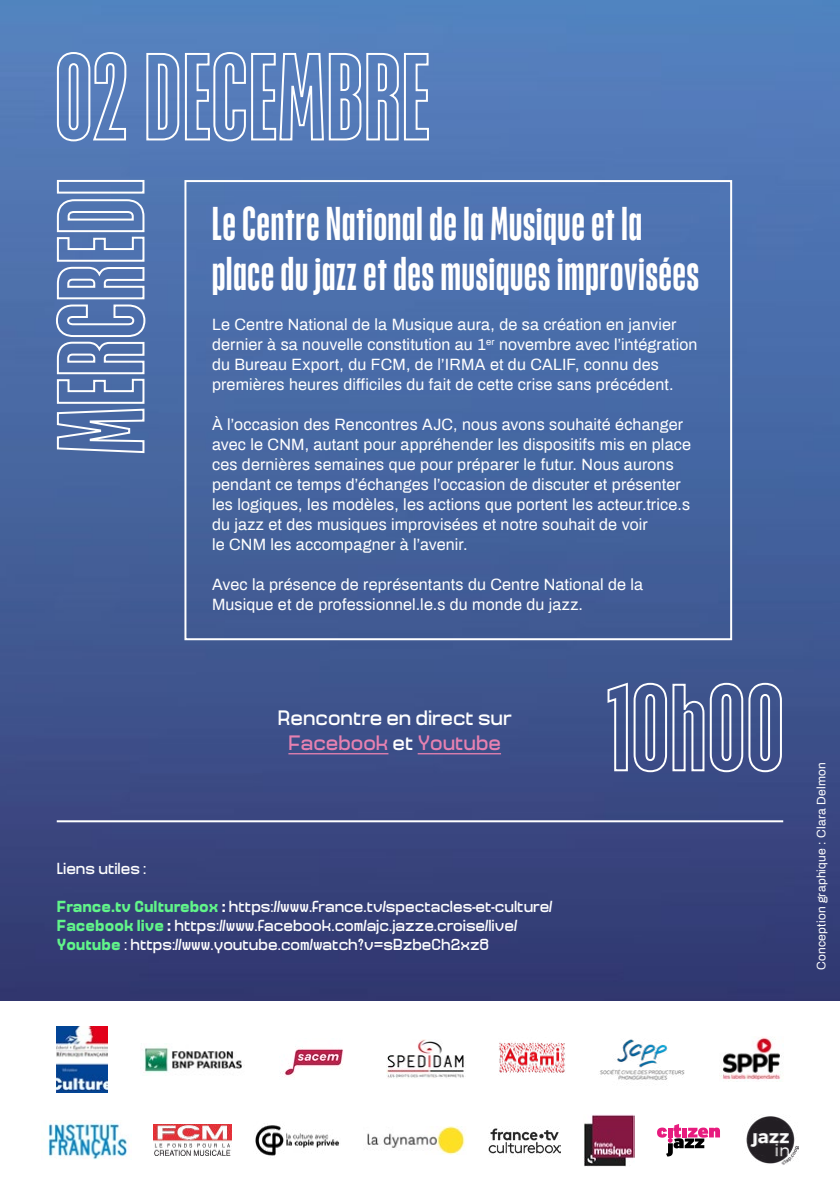
<style>
.page{position:relative;width:840px;height:1191px;background:#fff}
.page>*{position:absolute;margin:0;border:0;box-sizing:border-box;transform-origin:0 0}
.t1{font:500 condensed 40px/50px "Placard Next";letter-spacing:.025em;color:#fff}
.t2{font:20.8px/25px "Millimetre";color:#fff;text-align:center}
.t3{font:16px/20px "Archivo";letter-spacing:.01em;color:#fff}
.t4{font:16px/19.2px "Millimetre";color:#fff}
.t5{font:12px "Archivo";letter-spacing:.02em;color:#fff}
.s1{color:#e781b1}
.s2{font-weight:700;color:#61f58a}
.s3{font-weight:700}
</style>
<div class="page">
<img style="left:0;top:0;width:839px;height:1000px">
<img style="left:499px;top:1042px;width:66px;height:33px">
<img style="left:255px;top:1125px;width:84px;height:31px">
<img style="left:600px;top:1039px;width:85px;height:42px">
<img style="left:367px;top:1126px;width:98px;height:28px">
<img style="left:57px;top:1026px;width:50px;height:66px">
<img style="left:719px;top:1037px;width:62px;height:44px">
<img style="left:583px;top:1114px;width:51px;height:52px">
<img style="left:141px;top:1043px;width:101px;height:30px">
<img style="left:48px;top:1120px;width:81px;height:39px">
<img style="left:280px;top:1047px;width:63px;height:30px">
<svg style="left:657px;top:1124px;width:62px;height:32px"></svg>
<img style="left:153px;top:1125px;width:78px;height:30px">
<img style="left:386px;top:1039px;width:78px;height:39px">
<img style="left:746px;top:1116px;width:51px;height:49px">
<svg style="left:55px;top:198px;width:91px;height:256px;background:#708bbb"></svg>
<div style="left:57px;top:180px;width:87px;height:14px;border:2px solid #fff"></div>
<svg style="left:56px;top:51px;width:71px;height:91px;background:#7796c7"></svg>
<svg style="left:145px;top:51px;width:284px;height:91px;background:#7896c8"></svg>
<div style="left:184px;top:180px;width:547px;height:460px;border:2px solid #fff"></div>
<img style="left:488px;top:1128px;width:72px;height:29px">
<hr style="left:288px;top:753px;width:100px;height:1px;background:#e781b1">
<hr style="left:417px;top:753px;width:84px;height:1px;background:#e781b1">
<svg style="left:605px;top:681px;width:177px;height:92px;background:#6272a0"></svg>
<hr style="left:57px;top:820px;width:725px;height:2px;background:#fff">
<h1 class="t1" style="left:212px;top:199px;width:488px">Le Centre National de la Musique et la place du jazz et des musiques improvisées</h1>
<p class="t3" style="left:212px;top:314px;width:486px">Le Centre National de la Musique aura, de sa création en janvier dernier à sa nouvelle constitution au 1<sup>er</sup> novembre avec l’intégration du Bureau Export, du FCM, de l’IRMA et du CALIF, connu des premières heures difficiles du fait de cette crise sans précédent.</p>
<p class="t3" style="left:212px;top:414px;width:480px">À l’occasion des Rencontres AJC, nous avons souhaité échanger avec le CNM, autant pour appréhender les dispositifs mis en place ces dernières semaines que pour préparer le futur. Nous aurons pendant ce temps d’échanges l’occasion de discuter et présenter les logiques, les modèles, les actions que portent les acteur.trice.s du jazz et des musiques improvisées et notre souhait de voir<br>le CNM les accompagner à l’avenir.</p>
<p class="t3" style="left:212px;top:574px;width:432px">Avec la présence de représentants du Centre National de la<br>Musique et de professionnel.le.s du monde du jazz.</p>
<h2 class="t2" style="left:278px;top:706px;width:235px">Rencontre en direct sur<br><span class="s1">Facebook</span> et <span class="s1">Youtube</span></h2>
<p class="t4" style="left:57px;top:859px;width:91px">Liens utiles :</p>
<p class="t4" style="left:57px;top:897px;width:497px"><span class="s2">France.tv Culturebox</span> <span class="s3">:</span> https://www.france.tv/spectacles-et-culture/<br><span class="s2">Facebook live</span> <span class="s3">:</span> https://www.facebook.com/ajc.jazze.croise/live/<br><span class="s2">Youtube</span> : https://www.youtube.com/watch?v=sBzbeCh2xz8</p>
<p class="t5" style="left:812px;top:969px;width:209px;rotate:-90deg">Conception graphique : Clara Delmon</p>
</div>
